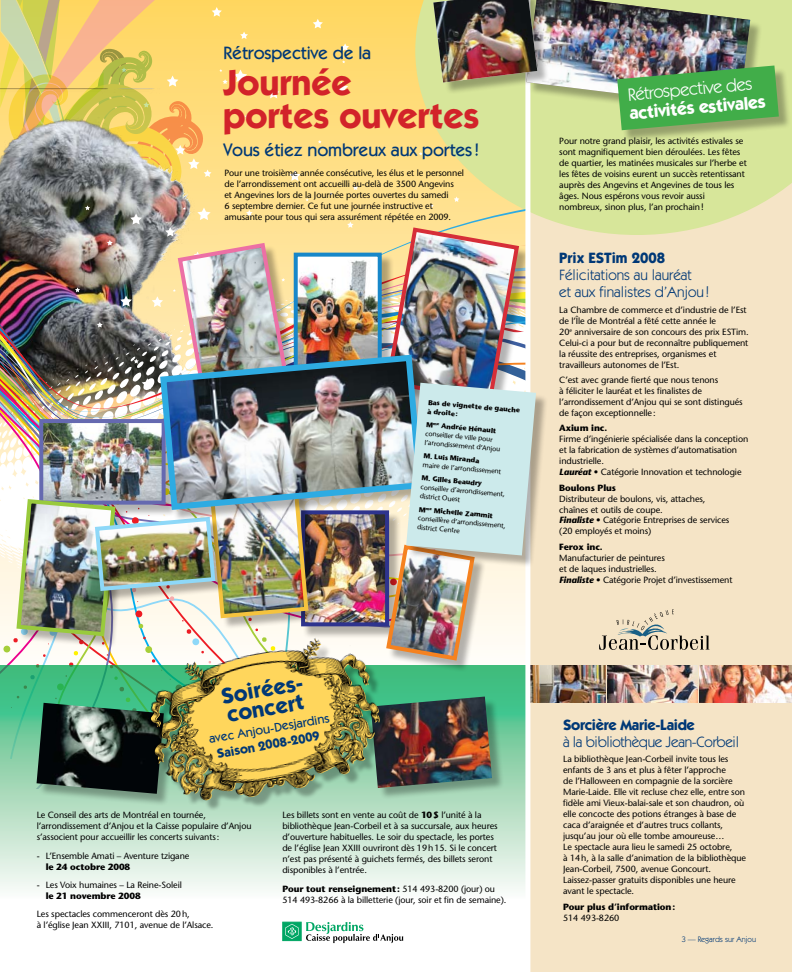
<style>
.page{position:relative;width:792px;height:972px;background:#fff}
.page>*{position:absolute;margin:0;border:0;box-sizing:border-box;transform-origin:0 0}
.t1{font:700 36px/34px "Itc Kabel";color:#d2232a}
.t2{font:700 22.2px/19px "Itc Kabel";color:#003876}
.t3{font:500 18px "Itc Kabel";letter-spacing:-.01em;color:#003876}
.t4{font:700 18px "Itc Kabel";color:#fff}
.t5{font:18px "Itc Kabel";color:#fff}
.t6{font:15px/17px "Itc Kabel";color:#003876}
.t7{font:15px "Itc Kabel";letter-spacing:-.02em;color:#003876}
.t8{font:700 15px "Itc Kabel";letter-spacing:-.02em;color:#003876}
.t9{font:700 15px "Itc Kabel";color:#003876}
.t10{font:700 13px "Itc Kabel";color:#003876}
.t11{font:500 12.7px "Itc Kabel";color:#003876}
.t12{font:9px/11px "Stone Sans";letter-spacing:-.01em;color:#000}
.t13{font:700 9px "Stone Sans";letter-spacing:-.01em;color:#000}
.t14{font:8px "Itc Kabel";color:#003876}
.t15{font:7px/9px "Stone Sans";color:#000}
.t16{font:700 7px/9px "Stone Sans";color:#000}
.s1{font-weight:700}
.s2{font-weight:700;font-style:italic}
</style>
<div class="page">
<svg style="left:371px;top:0;width:44px;height:209px;background:#ffdc78"></svg>
<div style="left:527px;top:0;width:265px;height:972px;background:#f5e4c6"></div>
<svg style="left:415px;top:0;width:377px;height:235px;background:#dfe49b"></svg>
<div style="left:371px;top:209px;width:154px;height:44px;background:#ffe292"></div>
<div style="left:0;top:665px;width:530px;height:238px;background:linear-gradient(to bottom,#2fb775,#fffbfa)"></div>
<svg style="left:419px;top:152px;width:4px;height:3px"></svg>
<svg style="left:430px;top:204px;width:4px;height:3px"></svg>
<svg style="left:454px;top:197px;width:5px;height:5px"></svg>
<img style="left:371px;top:295px;width:6px;height:56px">
<div style="left:294px;top:253px;width:88px;height:130px;border:4px solid #1787c9"></div>
<img style="left:371px;top:522px;width:9px;height:99px">
<div style="left:388px;top:546px;width:98px;height:126px;background:#000;opacity:.3"></div>
<div style="left:525px;top:0;width:5px;height:972px;background:#fff"></div>
<svg style="left:371px;top:351px;width:9px;height:162px"></svg>
<div style="left:38px;top:704px;width:138px;height:101px;background:#000;opacity:.3"></div>
<img style="left:37px;top:788px;width:101px;height:6px">
<div style="left:372px;top:698px;width:132px;height:102px;background:#000;opacity:.3"></div>
<img style="left:392px;top:697px;width:100px;height:91px">
<img style="left:0;top:0;width:371px;height:788px">
<img style="left:138px;top:629px;width:254px;height:186px">
<img style="left:530px;top:665px;width:76px;height:37px">
<img style="left:607px;top:665px;width:91px;height:37px">
<img style="left:699px;top:665px;width:93px;height:37px">
<svg style="left:599px;top:609px;width:110px;height:41px"></svg>
<div style="left:282px;top:922px;width:19px;height:19px;background:#00a664;border:1px solid #00a664"></div>
<svg style="left:285px;top:924px;width:14px;height:15px"></svg>
<svg style="left:306px;top:922px;width:97px;height:21px"></svg>
<div style="left:619px;top:67px;width:172px;height:75px;background:#000;opacity:.3"></div>
<img style="left:433px;top:0;width:346px;height:130px">
<div style="left:408px;top:384px;width:140px;height:183px;background:#000;opacity:.3"></div>
<img style="left:380px;top:225px;width:156px;height:438px">
<h3 class="t3" style="left:224px;top:42px;width:149px">Rétrospective de la</h3>
<h1 class="t1" style="left:224px;top:65px;width:257px">Journée<br>portes ouvertes</h1>
<h3 class="t3" style="left:224px;top:139px;width:257px">Vous étiez nombreux aux portes!</h3>
<p class="t12" style="left:224px;top:167px;width:241px">Pour une troisième année consécutive, les élus et le personnel de l’arrondissement ont accueilli au-delà de 3500 Angevins<br>et Angevines lors de la Journée portes ouvertes du samedi<br>6 septembre dernier. Ce fut une journée instructive et amusante pour tous qui sera assurément répétée en 2009.</p>
<h2 class="t2" style="left:220px;top:687px;width:88px;rotate:-10deg">Soirées&shy;concert</h2>
<h3 class="t11" style="left:208px;top:732px;width:124px;rotate:-10deg">avec Anjou-Desjardins</h3>
<h3 class="t10" style="left:216px;top:746px;width:106px;rotate:-10deg">Saison 2008-2009</h3>
<p class="t16" style="left:429px;top:398px;width:94px;rotate:5deg">Bas de vignette de gauche à droite:</p>
<p class="t15" style="left:427px;top:420px;width:77px;rotate:5deg"><span class="s1">M</span><sup>me</sup> <span class="s1">Andrée Hénault </span>conseiller de ville pour l’arrondissement d’Anjou</p>
<p class="t16" style="left:424px;top:451px;width:58px;rotate:5deg">M. Luis Miranda</p>
<p class="t15" style="left:423px;top:460px;width:80px;rotate:5deg">maire de l’arrondissement</p>
<p class="t16" style="left:422px;top:473px;width:62px;rotate:5deg">M. Gilles Beaudry</p>
<p class="t15" style="left:421px;top:482px;width:86px;rotate:5deg">conseiller d’arrondissement, district Ouest</p>
<p class="t15" style="left:419px;top:505px;width:90px;rotate:5deg"><span class="s1">M</span><sup>me</sup> <span class="s1">Michelle Zammit </span>conseillère d’arrondissement, district Centre</p>
<p class="t12" style="left:37px;top:810px;width:216px">Le Conseil des arts de Montréal en tournée, l’arrondissement d’Anjou et la Caisse populaire d’Anjou s’associent pour accueillir les concerts suivants:</p>
<p class="t12" style="left:37px;top:850px;width:154px">- L’Ensemble Amati – Aventure tzigane</p>
<p class="t13" style="left:46px;top:861px;width:86px">le 24 octobre 2008</p>
<p class="t12" style="left:37px;top:879px;width:147px">- Les Voix humaines – La Reine-Soleil</p>
<p class="t13" style="left:46px;top:890px;width:97px">le 21 novembre 2008</p>
<p class="t12" style="left:37px;top:908px;width:178px">Les spectacles commenceront dès 20h,<br>à l’église Jean XXIII, 7101, avenue de l’Alsace.</p>
<p class="t12" style="left:282px;top:810px;width:217px">Les billets sont en vente au coût de <span class="s1">10$</span> l’unité à la bibliothèque Jean-Corbeil et à sa succursale, aux heures d’ouverture habituelles. Le soir du spectacle, les portes de l’église Jean XXIII ouvriront dès 19h15. Si le concert n’est pas présenté à guichets fermés, des billets seront disponibles à l’entrée.</p>
<p class="t12" style="left:282px;top:883px;width:226px"><span class="s1">Pour tout renseignement:</span> 514 493-8200 (jour) ou<br>514 493-8266 à la billetterie (jour, soir et fin de semaine).</p>
<h3 class="t5" style="left:627px;top:84px;width:126px;rotate:-5deg">Rétrospective des</h3>
<h3 class="t4" style="left:629px;top:102px;width:138px;rotate:-5deg">activités estivales</h3>
<p class="t12" style="left:559px;top:135px;width:189px">Pour notre grand plaisir, les activités estivales se sont magnifiquement bien déroulées. Les fêtes de quartier, les matinées musicales sur l’herbe et les fêtes de voisins eurent un succès retentissant auprès des Angevins et Angevines de tous les âges. Nous espérons vous revoir aussi nombreux, sinon plus, l’an prochain!</p>
<h3 class="t9" style="left:559px;top:249px;width:107px">Prix ESTim 2008</h3>
<h3 class="t6" style="left:559px;top:267px;width:151px">Félicitations au lauréat<br>et aux finalistes d’Anjou !</h3>
<p class="t12" style="left:559px;top:304px;width:191px">La Chambre de commerce et d’industrie de l’Est de l’Île de Montréal a fêté cette année le<br>20<sup>e</sup> anniversaire de son concours des prix ESTim.<br>Celui-ci a pour but de reconnaître publiquement la réussite des entreprises, organismes et travailleurs autonomes de l’Est.</p>
<p class="t12" style="left:559px;top:374px;width:185px">C’est avec grande fierté que nous tenons<br>à féliciter le lauréat et les finalistes de l’arrondissement d’Anjou qui se sont distingués de façon exceptionnelle:</p>
<p class="t13" style="left:559px;top:422px;width:50px">Axium inc.</p>
<p class="t12" style="left:559px;top:433px;width:191px">Firme d’ingénierie spécialisée dans la conception et la fabrication de systèmes d’automatisation industrielle.<br><span class="s2">Lauréat</span> • Catégorie Innovation et technologie</p>
<p class="t13" style="left:559px;top:482px;width:58px">Boulons Plus</p>
<p class="t12" style="left:559px;top:493px;width:172px">Distributeur de boulons, vis, attaches, chaînes et outils de coupe.<br><span class="s2">Finaliste</span> • Catégorie Entreprises de services (20 employés et moins)</p>
<p class="t13" style="left:559px;top:541px;width:45px">Ferox inc.</p>
<p class="t12" style="left:559px;top:552px;width:175px">Manufacturier de peintures<br>et de laques industrielles.<br><span class="s2">Finaliste</span> • Catégorie Projet d’investissement</p>
<h3 class="t8" style="left:563px;top:716px;width:132px">Sorcière Marie-Laide</h3>
<h3 class="t7" style="left:563px;top:733px;width:177px">à la bibliothèque Jean-Corbeil</h3>
<p class="t12" style="left:563px;top:754px;width:184px">La bibliothèque Jean-Corbeil invite tous les enfants de 3 ans et plus à fêter l’approche<br>de l’Halloween en compagnie de la sorcière Marie-Laide. Elle vit recluse chez elle, entre son fidèle ami Vieux-balai-sale et son chaudron, où elle concocte des potions étranges à base de caca d’araignée et d’autres trucs collants, jusqu’au jour où elle tombe amoureuse…<br>Le spectacle aura lieu le samedi 25 octobre,<br>à 14h, à la salle d’animation de la bibliothèque Jean-Corbeil, 7500, avenue Goncourt.<br>Laissez-passer gratuits disponibles une heure avant le spectacle.</p>
<p class="t13" style="left:563px;top:901px;width:114px">Pour plus d’information:</p>
<p class="t12" style="left:563px;top:912px;width:58px">514 493-8260</p>
<p class="t14" style="left:682px;top:935px;width:76px">3 — Regards sur Anjou</p>
</div>
